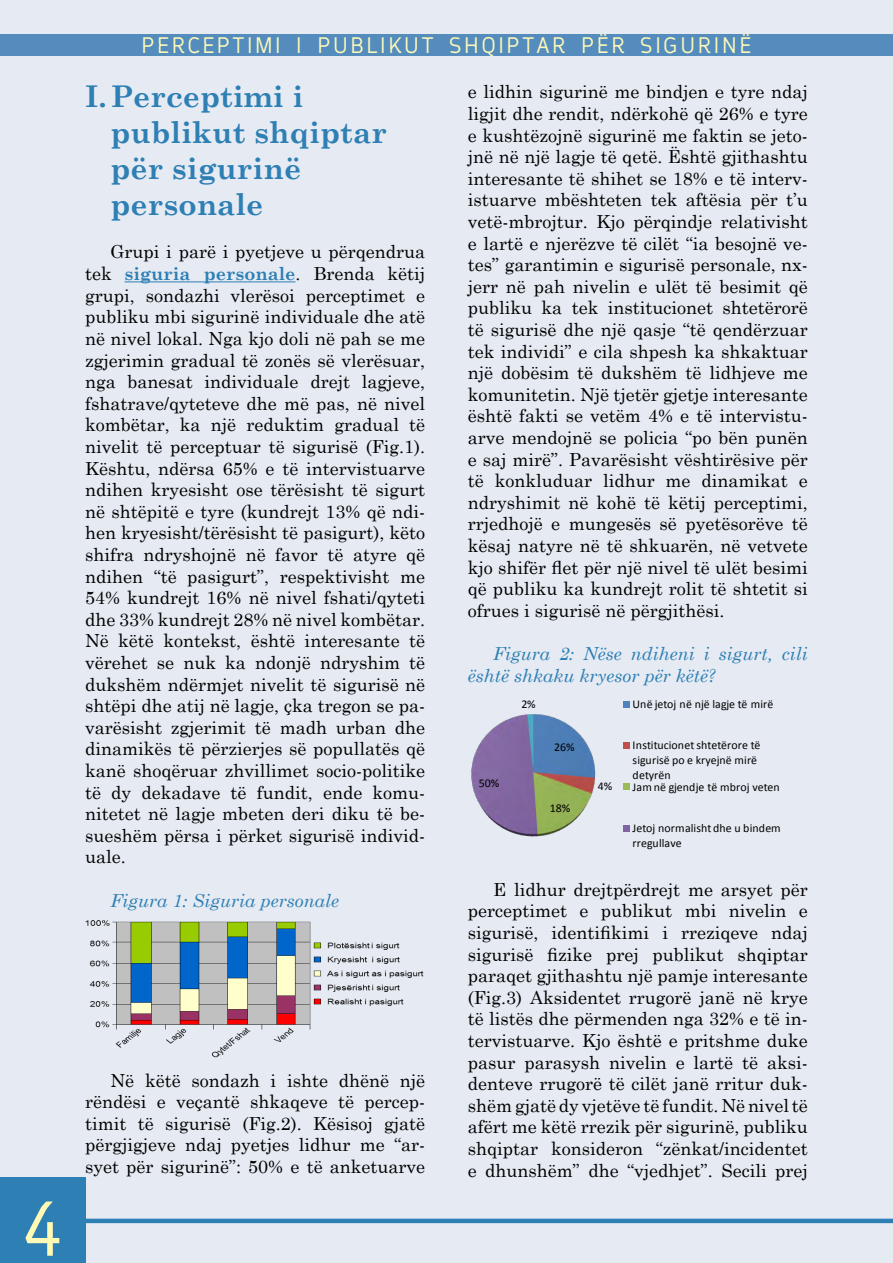
<style>
.page{position:relative;width:893px;height:1263px;background:#fff}
.page>*{position:absolute;margin:0;border:0;box-sizing:border-box;transform-origin:0 0}
.t1{font:72px "Oceania Display";color:#fff9b6}
.t2{font:700 30px/36px "Century Schoolbook";color:#2e7fb4}
.t3{font:21px "Oceania Display";letter-spacing:.1em;color:#fff9b8}
.t4{font:18px/21.6px "Century Schoolbook";color:#000;text-align:justify}
.t5{font:italic 18px/21.6px "Century Schoolbook";color:#2e7fb4}
.t6{font:11.85px/14.5px "Calibri";color:#000}
.s1{font-weight:700;color:#2e7fb4}
</style>
<div class="page">
<div style="left:0;top:0;width:893px;height:1262px;background:#e6ebf3"></div>
<div style="left:0;top:1178px;width:85px;height:85px;background:#2e7fb4"></div>
<hr style="left:85px;top:1219px;width:808px;height:4px;background:#2e7fb4">
<div style="left:0;top:34px;width:893px;height:21px;background:#548dbd"></div>
<hr style="left:125px;top:281px;width:171px;height:1px;background:#2e7fb4">
<img style="left:85px;top:920px;width:339px;height:138px">
<img style="left:471px;top:714px;width:159px;height:123px">
<div style="left:623px;top:701px;width:7px;height:7px;background:#4f81bd"></div>
<div style="left:623px;top:742px;width:7px;height:7px;background:#c0504d"></div>
<div style="left:623px;top:784px;width:7px;height:6px;background:#9bbb59"></div>
<div style="left:623px;top:825px;width:7px;height:6px;background:#8064a2"></div>
<h1 class="t1" style="left:23px;top:1181px;width:41px">4</h1>
<p class="t3" style="left:141px;top:33px;width:612px">PERCEPTIMI I PUBLIKUT SHQIPTAR PËR SIGURINË</p>
<h2 class="t2" style="left:111px;top:77px;width:278px;text-indent:-26px">I.Perceptimi i publikut shqiptar për sigurinë personale</h2>
<p class="t4" style="left:85px;top:240px;width:342px;text-indent:26px">Grupi i parë i pyetjeve u përqendrua tek <span class="s1">siguria personale</span>. Brenda këtij grupi, sondazhi vlerësoi perceptimet e publiku mbi sigurinë individuale dhe atë në nivel lokal. Nga kjo doli në pah se me zgjerimin gradual të zonës së vlerësuar, nga banesat individuale drejt lagjeve, fshatrave/qyteteve dhe më pas, në nivel kombëtar, ka një reduktim gradual të nivelit të perceptuar të sigurisë (Fig.1).<br>Kështu, ndërsa 65% e të intervistuarve ndihen kryesisht ose tërësisht të sigurt në shtëpitë e tyre (kundrejt 13% që ndi&shy;hen kryesisht/tërësisht të pasigurt), këto shifra ndryshojnë në favor të atyre që ndihen “të pasigurt”, respektivisht me 54% kundrejt 16% në nivel fshati/qyteti dhe 33% kundrejt 28% në nivel kombëtar.<br>Në këtë kontekst, është interesante të vërehet se nuk ka ndonjë ndryshim të dukshëm ndërmjet nivelit të sigurisë në shtëpi dhe atij në lagje, çka tregon se pa&shy;varësisht zgjerimit të madh urban dhe dinamikës të përzierjes së popullatës që kanë shoqëruar zhvillimet socio-politike të dy dekadave të fundit, ende komu&shy;nitetet në lagje mbeten deri diku të be&shy;sueshëm përsa i përket sigurisë individ&shy;uale.</p>
<p class="t5" style="left:111px;top:888px;width:230px">Figura 1: Siguria personale</p>
<p class="t4" style="left:468px;top:80px;width:342px">e lidhin sigurinë me bindjen e tyre ndaj ligjit dhe rendit, ndërkohë që 26% e tyre e kushtëzojnë sigurinë me faktin se jeto&shy;jnë në një lagje të qetë. Është gjithashtu interesante të shihet se 18% e të interv&shy;istuarve mbështeten tek aftësia për t’u vetë-mbrojtur. Kjo përqindje relativisht e lartë e njerëzve të cilët “ia besojnë ve&shy;tes” garantimin e sigurisë personale, nx&shy;jerr në pah nivelin e ulët të besimit që publiku ka tek institucionet shtetërorë të sigurisë dhe një qasje “të qendërzuar tek individi” e cila shpesh ka shkaktuar një dobësim të dukshëm të lidhjeve me komunitetin. Një tjetër gjetje interesante është fakti se vetëm 4% e të intervistu&shy;arve mendojnë se policia “po bën punën e saj mirë”. Pavarësisht vështirësive për të konkluduar lidhur me dinamikat e ndryshimit në kohë të këtij perceptimi, rrjedhojë e mungesës së pyetësorëve të kësaj natyre në të shkuarën, në vetvete kjo shifër flet për një nivel të ulët besimi që publiku ka kundrejt rolit të shtetit si ofrues i sigurisë në përgjithësi.</p>
<p class="t5" style="left:468px;top:642px;width:342px;text-indent:26px">Figura 2: Nëse ndiheni i sigurt, cili është shkaku kryesor për këtë?</p>
<p class="t6" style="left:521px;top:697px;width:16px">2%</p>
<p class="t6" style="left:633px;top:697px;width:142px">Unë jetoj në një lagje të mirë</p>
<p class="t6" style="left:633px;top:738px;width:129px">Institucionet shtetërore të sigurisë po e kryejnë mirë detyrën</p>
<p class="t6" style="left:633px;top:779px;width:148px">Jam në gjendje të mbroj veten</p>
<p class="t6" style="left:633px;top:821px;width:150px">Jetoj normalisht dhe u bindem rregullave</p>
<p class="t4" style="left:468px;top:877px;width:342px;text-indent:26px">E lidhur drejtpërdrejt me arsyet për perceptimet e publikut mbi nivelin e sigurisë, identifikimi i rreziqeve ndaj sigurisë fizike prej publikut shqiptar paraqet gjithashtu një pamje interesante (Fig.3) Aksidentet rrugorë janë në krye të listës dhe përmenden nga 32% e të in&shy;tervistuarve. Kjo është e pritshme duke pasur parasysh nivelin e lartë të aksi&shy;denteve rrugorë të cilët janë rritur duk&shy;shëm gjatë dy vjetëve të fundit. Në nivel të afërt me këtë rrezik për sigurinë, publiku shqiptar konsideron “zënkat/incidentet e dhunshëm” dhe “vjedhjet”. Secili prej</p>
<p class="t6" style="left:554px;top:740px;width:22px">26%</p>
<p class="t6" style="left:479px;top:776px;width:22px">50%</p>
<p class="t6" style="left:598px;top:779px;width:16px">4%</p>
<p class="t6" style="left:550px;top:801px;width:22px">18%</p>
<p class="t4" style="left:85px;top:1068px;width:342px;text-indent:26px">Në këtë sondazh i ishte dhënë një rëndësi e veçantë shkaqeve të percep&shy;timit të sigurisë (Fig.2). Kësisoj gjatë përgjigjeve ndaj pyetjes lidhur me “ar&shy;syet për sigurinë”: 50% e të anketuarve</p>
</div>
